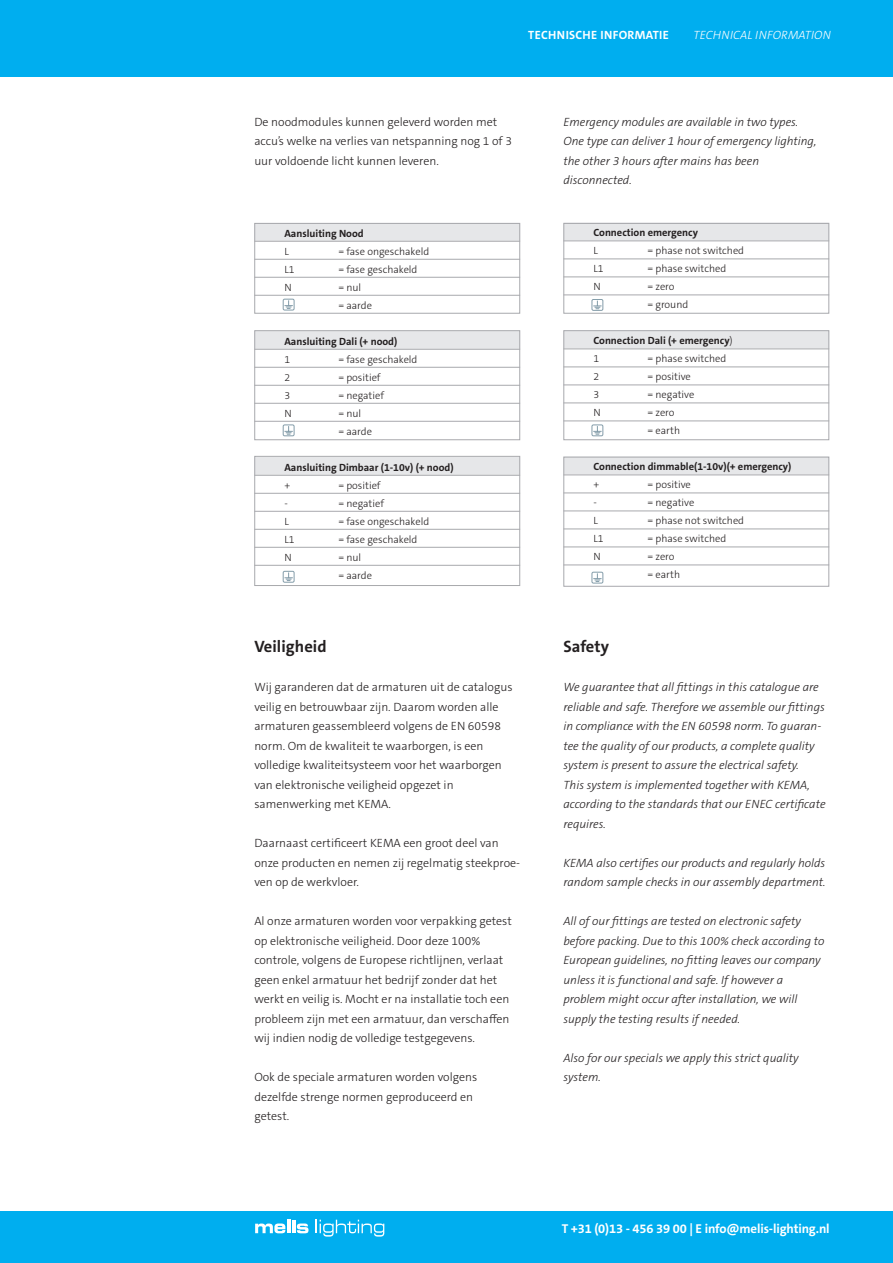
<style>
.page{position:relative;width:893px;height:1263px;background:#fff}
.page>*{position:absolute;margin:0;border:0;box-sizing:border-box;transform-origin:0 0}
.t1{font:700 16.5px "The Sans C5";letter-spacing:.005em;color:#231f20}
.t2{font:700 12.9px "The Sans C5";letter-spacing:-.01em;color:#fff}
.t3{font:300 12px/19.5px "The Sans C5";color:#231f20}
.t4{font:italic 300 12px/19.5px "The Sans C5";color:#231f20}
.t5{font:700 12px "The Sans C5";letter-spacing:.025em;color:#fff}
.t6{font:italic 300 12px "The Sans C5";letter-spacing:.015em;color:#fff}
.t7{font:12px "The Sans C5";color:#fff}
.t8{font:300 10.5px/18px "The Sans C5";color:#231f20}
.t9{font:700 10.5px/18px "The Sans C5";color:#231f20}
.s1{font-weight:300}
</style>
<div class="page">
<div style="left:0;top:0;width:893px;height:77px;background:#00aeef"></div>
<div style="left:0;top:1212px;width:893px;height:51px;background:#00aeef"></div>
<svg style="left:255px;top:1220px;width:53px;height:13px"></svg>
<svg style="left:316px;top:1220px;width:68px;height:16px"></svg>
<div style="left:254px;top:223px;width:266px;height:18px;background:#e6e7e9"></div>
<hr style="left:254px;top:241px;width:266px;height:1px;background:#a8a9ad">
<hr style="left:254px;top:259px;width:266px;height:1px;background:#a8a9ad">
<hr style="left:254px;top:277px;width:266px;height:1px;background:#a8a9ad">
<hr style="left:254px;top:295px;width:266px;height:1px;background:#a8a9ad">
<div style="left:254px;top:331px;width:266px;height:18px;background:#e6e7e9"></div>
<hr style="left:254px;top:349px;width:266px;height:1px;background:#a8a9ad">
<hr style="left:254px;top:367px;width:266px;height:1px;background:#a8a9ad">
<hr style="left:254px;top:385px;width:266px;height:1px;background:#a8a9ad">
<hr style="left:254px;top:403px;width:266px;height:1px;background:#a8a9ad">
<hr style="left:254px;top:421px;width:266px;height:1px;background:#a8a9ad">
<div style="left:254px;top:457px;width:266px;height:18px;background:#e6e7e9"></div>
<hr style="left:254px;top:475px;width:266px;height:1px;background:#a8a9ad">
<hr style="left:254px;top:493px;width:266px;height:1px;background:#a8a9ad">
<hr style="left:254px;top:511px;width:266px;height:1px;background:#a8a9ad">
<hr style="left:254px;top:529px;width:266px;height:1px;background:#a8a9ad">
<hr style="left:254px;top:547px;width:266px;height:1px;background:#a8a9ad">
<hr style="left:254px;top:565px;width:266px;height:1px;background:#a8a9ad">
<div style="left:563px;top:222px;width:266px;height:18px;background:#e6e7e9"></div>
<hr style="left:563px;top:240px;width:266px;height:1px;background:#a8a9ad">
<hr style="left:563px;top:258px;width:266px;height:1px;background:#a8a9ad">
<hr style="left:563px;top:276px;width:266px;height:1px;background:#a8a9ad">
<hr style="left:563px;top:294px;width:266px;height:1px;background:#a8a9ad">
<div style="left:563px;top:330px;width:266px;height:18px;background:#e6e7e9"></div>
<hr style="left:563px;top:348px;width:266px;height:1px;background:#a8a9ad">
<hr style="left:563px;top:366px;width:266px;height:1px;background:#a8a9ad">
<hr style="left:563px;top:384px;width:266px;height:1px;background:#a8a9ad">
<hr style="left:563px;top:402px;width:266px;height:1px;background:#a8a9ad">
<hr style="left:563px;top:420px;width:266px;height:1px;background:#a8a9ad">
<div style="left:563px;top:456px;width:266px;height:18px;background:#e6e7e9"></div>
<hr style="left:563px;top:474px;width:266px;height:1px;background:#a8a9ad">
<hr style="left:563px;top:492px;width:266px;height:1px;background:#a8a9ad">
<hr style="left:563px;top:510px;width:266px;height:1px;background:#a8a9ad">
<hr style="left:563px;top:528px;width:266px;height:1px;background:#a8a9ad">
<hr style="left:563px;top:546px;width:266px;height:1px;background:#a8a9ad">
<hr style="left:563px;top:564px;width:266px;height:1px;background:#a8a9ad">
<div style="left:254px;top:223px;width:266px;height:91px;border:1px solid #a8a9ad"></div>
<div style="left:563px;top:223px;width:266px;height:91px;border:1px solid #a8a9ad"></div>
<div style="left:254px;top:330px;width:266px;height:110px;border:1px solid #a8a9ad"></div>
<div style="left:563px;top:330px;width:266px;height:110px;border:1px solid #a8a9ad"></div>
<div style="left:254px;top:456px;width:266px;height:130px;border:1px solid #a8a9ad"></div>
<div style="left:563px;top:457px;width:266px;height:130px;border:1px solid #a8a9ad"></div>
<svg style="left:283px;top:299px;width:11px;height:11px"></svg>
<svg style="left:591px;top:299px;width:12px;height:12px"></svg>
<svg style="left:591px;top:424px;width:12px;height:12px"></svg>
<svg style="left:591px;top:572px;width:12px;height:11px"></svg>
<svg style="left:283px;top:424px;width:11px;height:12px"></svg>
<svg style="left:283px;top:571px;width:11px;height:12px"></svg>
<p class="t5" style="left:528px;top:27px;width:142px">TECHNISCHE INFORMATIE</p>
<p class="t6" style="left:693px;top:27px;width:139px">TECHNICAL INFORMATION</p>
<p class="t7" style="left:816px;top:27px;width:15px">13</p>
<p class="t3" style="left:254px;top:112px;width:259px">De noodmodules kunnen geleverd worden met accuʼs welke na verlies van netspanning nog 1 of 3 uur voldoende licht kunnen leveren.</p>
<p class="t9" style="left:284px;top:224px;width:81px">Aansluiting Nood</p>
<p class="t8" style="left:284px;top:242px;width:6px">L</p>
<p class="t8" style="left:338px;top:242px;width:92px">= fase ongeschakeld</p>
<p class="t8" style="left:284px;top:260px;width:12px">L1</p>
<p class="t8" style="left:338px;top:260px;width:81px">= fase geschakeld</p>
<p class="t8" style="left:284px;top:278px;width:9px">N</p>
<p class="t8" style="left:338px;top:278px;width:35px">= nul<br>= aarde</p>
<p class="t9" style="left:284px;top:332px;width:115px">Aansluiting Dali (+ nood)</p>
<p class="t8" style="left:284px;top:350px;width:7px">1</p>
<p class="t8" style="left:338px;top:350px;width:81px">= fase geschakeld</p>
<p class="t8" style="left:284px;top:368px;width:7px">2</p>
<p class="t8" style="left:338px;top:368px;width:44px">= positief</p>
<p class="t8" style="left:284px;top:386px;width:7px">3</p>
<p class="t8" style="left:338px;top:386px;width:47px">= negatief</p>
<p class="t8" style="left:284px;top:404px;width:9px">N</p>
<p class="t8" style="left:338px;top:404px;width:35px">= nul<br>= aarde</p>
<p class="t9" style="left:284px;top:458px;width:171px">Aansluiting Dimbaar (1-10v) (+ nood)</p>
<p class="t8" style="left:284px;top:476px;width:7px">+</p>
<p class="t8" style="left:338px;top:476px;width:44px">= positief</p>
<p class="t8" style="left:284px;top:494px;width:5px">-</p>
<p class="t8" style="left:338px;top:494px;width:47px">= negatief</p>
<p class="t8" style="left:284px;top:512px;width:6px">L</p>
<p class="t8" style="left:338px;top:512px;width:92px">= fase ongeschakeld</p>
<p class="t8" style="left:284px;top:530px;width:12px">L1</p>
<p class="t8" style="left:338px;top:530px;width:81px">= fase geschakeld</p>
<p class="t8" style="left:284px;top:548px;width:9px">N</p>
<p class="t8" style="left:338px;top:548px;width:35px">= nul<br>= aarde</p>
<h1 class="t1" style="left:254px;top:636px;width:74px">Veiligheid</h1>
<p class="t3" style="left:254px;top:678px;width:260px">Wij garanderen dat de armaturen uit de catalogus veilig en betrouwbaar zijn. Daarom worden alle armaturen geassembleerd volgens de EN 60598 norm. Om de kwaliteit te waarborgen, is een volledige kwaliteitsysteem voor het waarborgen van elektronische veiligheid opgezet in samenwerking met KEMA.</p>
<p class="t3" style="left:254px;top:834px;width:267px">Daarnaast certificeert KEMA een groot deel van onze producten en nemen zij regelmatig steekproe&shy;ven op de werkvloer.</p>
<p class="t3" style="left:254px;top:912px;width:259px">Al onze armaturen worden voor verpakking getest op elektronische veiligheid. Door deze 100% controle, volgens de Europese richtlijnen, verlaat geen enkel armatuur het bedrijf zonder dat het werkt en veilig is. Mocht er na installatie toch een probleem zijn met een armatuur, dan verschaffen wij indien nodig de volledige testgegevens.</p>
<p class="t3" style="left:254px;top:1068px;width:224px">Ook de speciale armaturen worden volgens dezelfde strenge normen geproduceerd en getest.</p>
<p class="t4" style="left:563px;top:112px;width:255px">Emergency modules are available in two types.<br>One type can deliver 1 hour of emergency lighting, the other 3 hours after mains has been disconnected.</p>
<p class="t9" style="left:593px;top:224px;width:106px">Connection emergency</p>
<p class="t8" style="left:593px;top:242px;width:6px">L</p>
<p class="t8" style="left:647px;top:242px;width:98px">= phase not switched</p>
<p class="t8" style="left:593px;top:260px;width:12px">L1</p>
<p class="t8" style="left:647px;top:260px;width:80px">= phase switched</p>
<p class="t8" style="left:593px;top:278px;width:9px">N</p>
<p class="t8" style="left:647px;top:278px;width:42px">= zero<br>= ground</p>
<p class="t9" style="left:593px;top:332px;width:141px">Connection Dali (+ emergency<span class="s1">)<br>1</span></p>
<p class="t8" style="left:647px;top:350px;width:80px">= phase switched</p>
<p class="t8" style="left:593px;top:368px;width:7px">2</p>
<p class="t8" style="left:647px;top:368px;width:45px">= positive</p>
<p class="t8" style="left:593px;top:386px;width:7px">3</p>
<p class="t8" style="left:647px;top:386px;width:48px">= negative</p>
<p class="t8" style="left:593px;top:404px;width:9px">N</p>
<p class="t8" style="left:647px;top:404px;width:34px">= zero = earth</p>
<p class="t9" style="left:593px;top:458px;width:200px">Connection dimmable(1-10v)(+ emergency)</p>
<p class="t8" style="left:593px;top:476px;width:7px">+</p>
<p class="t8" style="left:647px;top:476px;width:45px">= positive</p>
<p class="t8" style="left:593px;top:494px;width:5px">-</p>
<p class="t8" style="left:647px;top:494px;width:48px">= negative</p>
<p class="t8" style="left:593px;top:512px;width:6px">L</p>
<p class="t8" style="left:647px;top:512px;width:98px">= phase not switched</p>
<p class="t8" style="left:593px;top:530px;width:12px">L1</p>
<p class="t8" style="left:647px;top:530px;width:80px">= phase switched</p>
<p class="t8" style="left:593px;top:548px;width:9px">N</p>
<p class="t8" style="left:647px;top:548px;width:34px">= zero = earth</p>
<h1 class="t1" style="left:563px;top:636px;width:47px">Safety</h1>
<p class="t4" style="left:563px;top:678px;width:264px">We guarantee that all fittings in this catalogue are reliable and safe. Therefore we assemble our fittings in compliance with the EN 60598 norm. To guaran&shy;tee the quality of our products, a complete quality system is present to assure the electrical safety.<br>This system is implemented together with KEMA, according to the standards that our ENEC certificate requires.</p>
<p class="t4" style="left:563px;top:853px;width:264px">KEMA also certifies our products and regularly holds random sample checks in our assembly department.</p>
<p class="t4" style="left:563px;top:912px;width:262px">All of our fittings are tested on electronic safety before packing. Due to this 100% check according to European guidelines, no fitting leaves our company unless it is functional and safe. If however a problem might occur after installation, we will supply the testing results if needed.</p>
<p class="t4" style="left:563px;top:1048px;width:237px">Also for our specials we apply this strict quality system.</p>
<p class="t2" style="left:562px;top:1220px;width:269px">T +31 (0)13 - 456 39 00 | E info@melis-lighting.nl</p>
</div>
